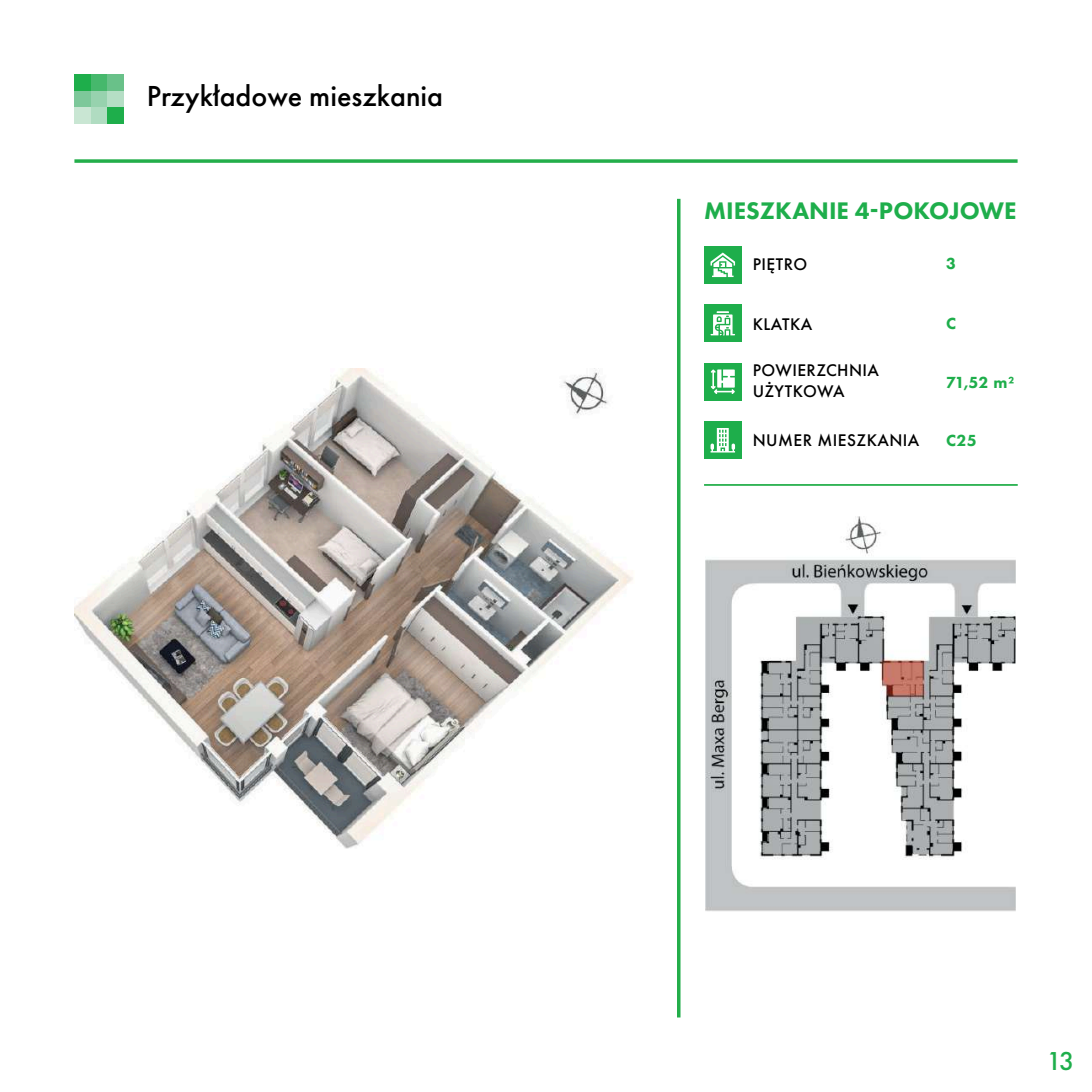
<style>
.page{position:relative;width:1092px;height:1092px;background:#fff}
.page>*{position:absolute;margin:0;border:0;box-sizing:border-box;transform-origin:0 0}
.t1{font:500 30.1px "Futura PT";color:#000}
.t2{font:500 26.95px "Futura PT";color:#1eae4b}
.t3{font:800 24.85px "Futura PT";color:#1eae4b}
.t4{font:500 17.5px/21px "Futura PT";letter-spacing:.025em;color:#000}
.t5{font:800 16.62px "Futura PT";letter-spacing:.025em;color:#1eae4b}
</style>
<div class="page">
<img style="left:705px;top:517px;width:310px;height:394px">
<img style="left:74px;top:368px;width:559px;height:480px">
<div style="left:74px;top:74px;width:17px;height:17px;background:#1eae4b"></div>
<div style="left:91px;top:74px;width:16px;height:17px;background:#46b86c"></div>
<div style="left:107px;top:74px;width:17px;height:17px;background:#69c189"></div>
<div style="left:74px;top:91px;width:17px;height:16px;background:#7dc89a"></div>
<div style="left:91px;top:91px;width:16px;height:16px;background:#97d2ae"></div>
<div style="left:107px;top:91px;width:17px;height:16px;background:#b5dec5"></div>
<div style="left:74px;top:107px;width:17px;height:17px;background:#c9e6d3"></div>
<div style="left:91px;top:107px;width:16px;height:17px;background:#b0dcc1"></div>
<div style="left:107px;top:107px;width:17px;height:17px;background:#1eae4b"></div>
<div style="left:704px;top:246px;width:37px;height:37px;background:#1eae4b"></div>
<div style="left:704px;top:304px;width:37px;height:38px;background:#1eae4b"></div>
<div style="left:704px;top:363px;width:37px;height:37px;background:#1eae4b"></div>
<div style="left:704px;top:421px;width:37px;height:38px;background:#1eae4b"></div>
<svg style="left:710px;top:252px;width:25px;height:25px"></svg>
<svg style="left:710px;top:311px;width:25px;height:24px"></svg>
<svg style="left:710px;top:369px;width:24px;height:25px"></svg>
<svg style="left:710px;top:428px;width:25px;height:24px"></svg>
<svg style="left:74px;top:159px;width:943px;height:4px;background:#3eb760"></svg>
<hr style="left:704px;top:484px;width:313px;height:2px;background:#23ae4a">
<hr style="left:677px;top:199px;width:3px;height:818px;background:#23ae4a">
<h1 class="t1" style="left:147px;top:83px;width:298px">Przykładowe mieszkania</h1>
<h3 class="t3" style="left:704px;top:200px;width:314px">MIESZKANIE 4-POKOJOWE</h3>
<p class="t4" style="left:752px;top:255px;width:56px">PIĘTRO</p>
<p class="t5" style="left:946px;top:256px;width:12px">3</p>
<p class="t4" style="left:752px;top:314px;width:61px">KLATKA</p>
<p class="t4" style="left:752px;top:361px;width:128px">POWIERZCHNIA<br>UŻYTKOWA</p>
<p class="t4" style="left:752px;top:431px;width:168px">NUMER MIESZKANIA</p>
<p class="t5" style="left:946px;top:433px;width:32px">C25</p>
<p class="t5" style="left:946px;top:316px;width:12px">C</p>
<p class="t5" style="left:946px;top:375px;width:70px">71,52 m²</p>
<h2 class="t2" style="left:1046px;top:1049px;width:29px">13</h2>
</div>
